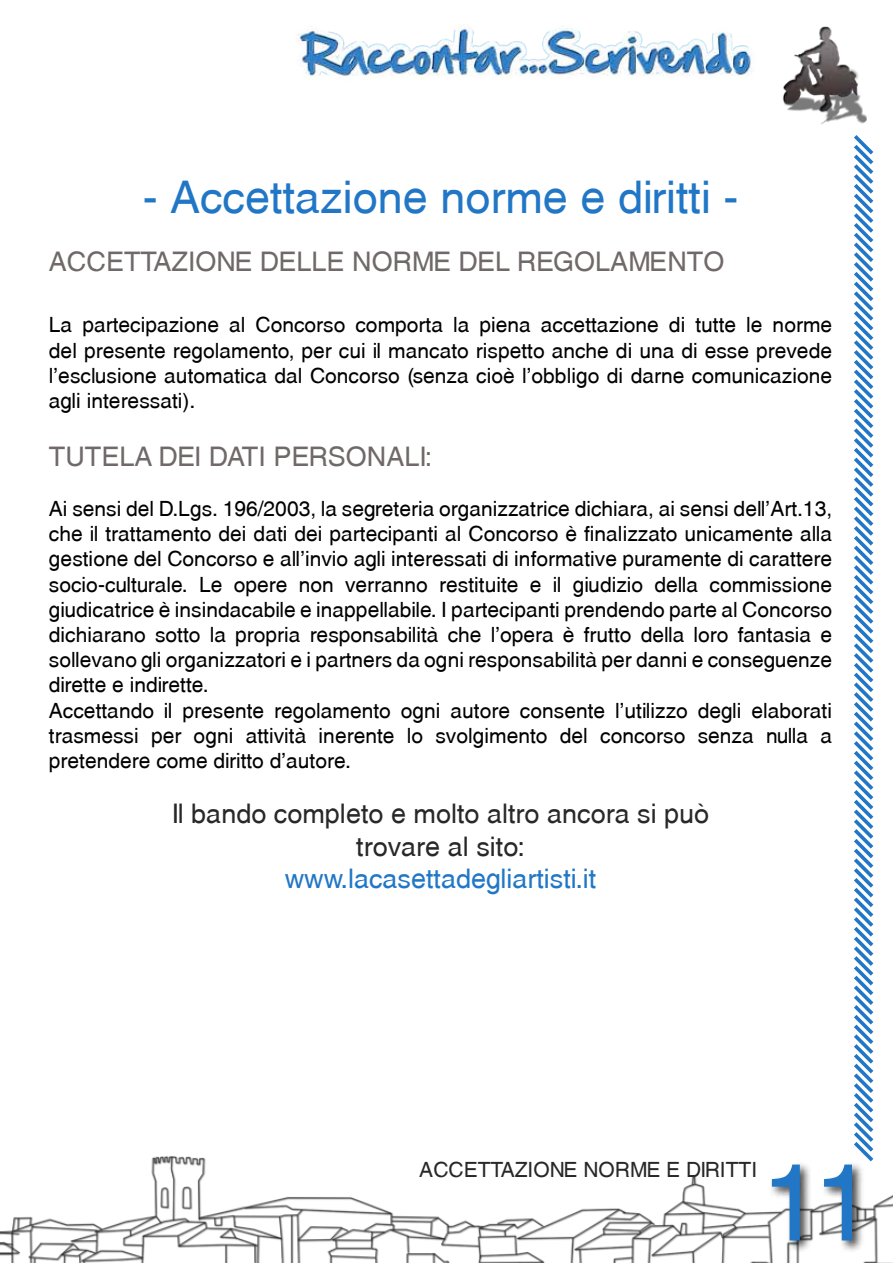
<style>
.page{position:relative;width:893px;height:1263px;background:#fff}
.page>*{position:absolute;margin:0;border:0;box-sizing:border-box;transform-origin:0 0}
.t1{font:108px "Swansea";color:#2177c6}
.t2{font:45px "Swansea";color:#2177c6}
.t3{font:27px "Swansea";color:#716969}
.t4{font:27px/32.4px "Swansea";color:#282828;text-align:center}
.t5{font:27px "Swansea";color:#2177c6}
.t6{font:21px/25.2px "Swansea";color:#000;text-align:justify}
.t7{font:21px "Swansea";color:#282828}
</style>
<div class="page">
<img style="left:0;top:1156px;width:893px;height:107px">
<div style="left:768px;top:1160px;width:97px;height:93px;background:#000;opacity:.75"></div>
<svg style="left:850px;top:151px;width:27px;height:1014px"></svg>
<img style="left:296px;top:26px;width:577px;height:125px">
<h2 class="t2" style="left:143px;top:170px;width:597px">- Accettazione norme e diritti -</h2>
<p class="t3" style="left:49px;top:246px;width:677px">ACCETTAZIONE DELLE NORME DEL REGOLAMENTO</p>
<p class="t6" style="left:49px;top:312px;width:785px">La partecipazione al Concorso comporta la piena accettazione di tutte le norme del presente regolamento, per cui il mancato rispetto anche di una di esse prevede l’esclusione automatica dal Concorso (senza cioè l’obbligo di darne comunicazione agli interessati).</p>
<p class="t3" style="left:49px;top:440px;width:385px">TUTELA DEI DATI PERSONALI:</p>
<p class="t6" style="left:49px;top:496px;width:785px;text-align:left">Ai sensi del D.Lgs. 196/2003, la segreteria organizzatrice dichiara, ai sensi dell'Art.13, che il trattamento dei dati dei partecipanti al Concorso è finalizzato unicamente alla gestione del Concorso e all'invio agli interessati di informative puramente di carattere socio-culturale. Le opere non verranno restituite e il giudizio della commissione giudicatrice è insindacabile e inappellabile. I partecipanti prendendo parte al Concorso dichiarano sotto la propria responsabilità che l'opera è frutto della loro fantasia e sollevano gli organizzatori e i partners da ogni responsabilità per danni e conseguenze dirette e indirette.<br>Accettando il presente regolamento ogni autore consente l’utilizzo degli elaborati trasmessi per ogni attività inerente lo svolgimento del concorso senza nulla a pretendere come diritto d’autore.</p>
<p class="t4" style="left:172px;top:797px;width:539px">Il bando completo e molto altro ancora si può trovare al sito:</p>
<p class="t5" style="left:285px;top:862px;width:313px">www.lacasettadegliartisti.it</p>
<p class="t7" style="left:419px;top:1157px;width:15px">accettazione</p>
<p class="t7" style="left:583px;top:1157px;width:16px">norme</p>
<p class="t7" style="left:666px;top:1157px;width:45px">e diritti</p>
<h1 class="t1" style="left:761px;top:1138px;width:114px">11</h1>
</div>
